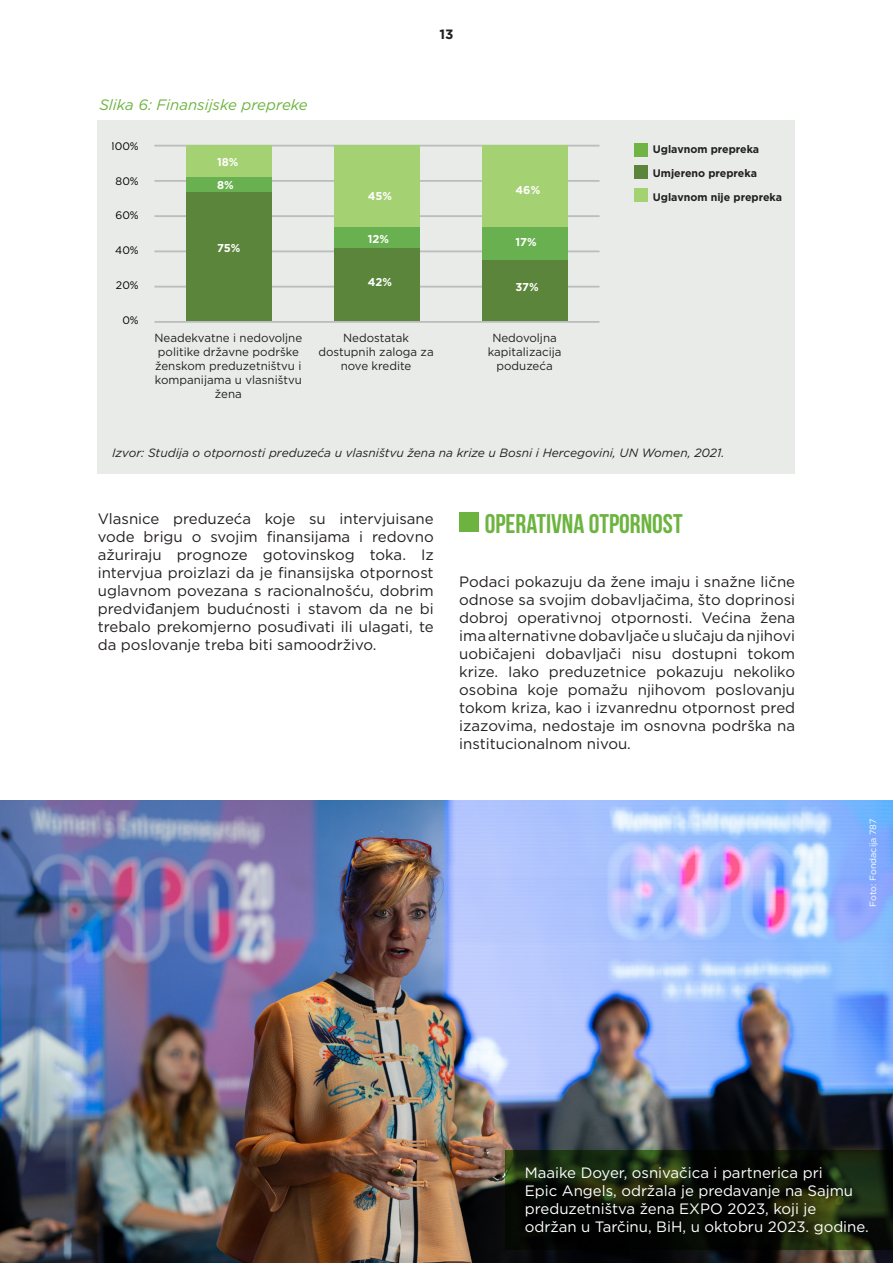
<style>
.page{position:relative;width:893px;height:1263px;background:#fff}
.page>*{position:absolute;margin:0;border:0;box-sizing:border-box;transform-origin:0 0}
.t1{font:700 27px "Bebas Neue";color:#6cb43f}
.t2{font:15px/18px "Gotham";color:#231f20;text-align:justify}
.t3{font:15px/18px "Gotham";color:#fff}
.t4{font:italic 15px "Gotham";color:#6cb43f}
.t5{font:700 13.5px "Gotham";color:#231f20}
.t6{font:italic 12px "Gotham";color:#231f20}
.t7{font:11.85px/14.1px "Gotham";color:#231f20;text-align:center}
.t8{font:700 11.4px "Gotham";color:#fff}
.t9{font:700 10.95px/24px "Gotham";color:#231f20}
.t10{font:10.95px "Gotham";color:#000001}
.t11{font:9px "Gotham";color:#fff}
</style>
<div class="page">
<div style="left:98px;top:121px;width:697px;height:353px;background:#e8ebe8"></div>
<hr style="left:154px;top:286px;width:445px;height:2px;background:#bbbdbe">
<hr style="left:154px;top:250px;width:445px;height:2px;background:#bbbdbe">
<hr style="left:154px;top:215px;width:445px;height:2px;background:#bbbdbe">
<hr style="left:154px;top:180px;width:445px;height:2px;background:#bbbdbe">
<hr style="left:154px;top:145px;width:445px;height:2px;background:#bbbdbe">
<div style="left:187px;top:192px;width:85px;height:130px;background:#5a853a"></div>
<div style="left:187px;top:177px;width:85px;height:15px;background:#69b150"></div>
<div style="left:187px;top:146px;width:85px;height:31px;background:#a4d172"></div>
<div style="left:334px;top:248px;width:86px;height:74px;background:#5a853a"></div>
<div style="left:334px;top:227px;width:86px;height:21px;background:#69b150"></div>
<div style="left:334px;top:146px;width:86px;height:81px;background:#a4d172"></div>
<div style="left:482px;top:259px;width:85px;height:63px;background:#5a853a"></div>
<div style="left:482px;top:227px;width:85px;height:32px;background:#69b150"></div>
<div style="left:482px;top:146px;width:85px;height:81px;background:#a4d172"></div>
<hr style="left:154px;top:321px;width:445px;height:2px;background:#bbbdbe">
<div style="left:634px;top:143px;width:14px;height:14px;background:#6fb444"></div>
<div style="left:634px;top:165px;width:14px;height:14px;background:#5a853a"></div>
<div style="left:634px;top:188px;width:14px;height:14px;background:#a4d172"></div>
<div style="left:459px;top:512px;width:19px;height:20px;background:#6cb43f"></div>
<img style="left:0;top:800px;width:893px;height:463px">
<svg style="left:505px;top:1150px;width:388px;height:99px;background:#0e1507"></svg>
<p class="t4" style="left:99px;top:95px;width:210px">Slika 6: Finansijske prepreke</p>
<p class="t10" style="left:111px;top:139px;width:29px">100%</p>
<p class="t10" style="left:116px;top:174px;width:25px">80%</p>
<p class="t10" style="left:115px;top:208px;width:25px">60%</p>
<p class="t10" style="left:115px;top:243px;width:25px">40%</p>
<p class="t10" style="left:116px;top:278px;width:24px">20%</p>
<p class="t10" style="left:122px;top:313px;width:18px">0%</p>
<p class="t8" style="left:217px;top:154px;width:23px">18%</p>
<p class="t8" style="left:217px;top:178px;width:18px">8%</p>
<p class="t8" style="left:217px;top:241px;width:25px">75%</p>
<p class="t5" style="left:439px;top:26px;width:16px">13</p>
<p class="t8" style="left:368px;top:188px;width:26px">45%</p>
<p class="t8" style="left:368px;top:232px;width:23px">12%</p>
<p class="t8" style="left:368px;top:275px;width:26px">42%</p>
<p class="t8" style="left:516px;top:182px;width:26px">46%</p>
<p class="t8" style="left:516px;top:235px;width:23px">17%</p>
<p class="t8" style="left:516px;top:280px;width:25px">37%</p>
<p class="t7" style="left:155px;top:330px;width:149px">Neadekvatne i nedovoljne politike državne podrške ženskom preduzetništvu i kompanijama u vlasništvu žena</p>
<p class="t7" style="left:318px;top:330px;width:117px">Nedostatak dostupnih zaloga za nove kredite</p>
<p class="t7" style="left:488px;top:330px;width:75px">Nedovoljna kapitalizacija poduzeća</p>
<p class="t9" style="left:653px;top:137px;width:131px">Uglavnom prepreka<br>Umjereno prepreka<br>Uglavnom nije prepreka</p>
<p class="t6" style="left:112px;top:445px;width:614px">Izvor: Studija o otpornosti preduzeća u vlasništvu žena na krize u Bosni i Hercegovini, UN Women, 2021.</p>
<p class="t2" style="left:98px;top:510px;width:337px">Vlasnice preduzeća koje su intervjuisane vode brigu o svojim finansijama i redovno ažuriraju prognoze gotovinskog toka. Iz intervjua proizlazi da je finansijska otpornost uglavnom povezana s racionalnošću, dobrim predviđanjem budućnosti i stavom da ne bi trebalo prekomjerno posuđivati ili ulagati, te da poslovanje treba biti samoodrživo.</p>
<p class="t1" style="left:485px;top:508px;width:199px">OPERATIVNA OTPORNOST</p>
<p class="t2" style="left:459px;top:572px;width:337px">Podaci pokazuju da žene imaju i snažne lične odnose sa svojim dobavljačima, što doprinosi dobroj operativnoj otpornosti. Većina žena ima alternativne dobavljače u slučaju da njihovi uobičajeni dobavljači nisu dostupni tokom krize. Iako preduzetnice pokazuju nekoliko osobina koje pomažu njihovom poslovanju tokom kriza, kao i izvanrednu otpornost pred izazovima, nedostaje im osnovna podrška na institucionalnom nivou.</p>
<p class="t11" style="left:867px;top:907px;width:90px;rotate:-90deg">Foto: Fondacija 787</p>
<p class="t3" style="left:525px;top:1163px;width:346px">Maaike Doyer, osnivačica i partnerica pri<br>Epic Angels, održala je predavanje na Sajmu preduzetništva žena EXPO 2023, koji je održan u Tarčinu, BiH, u oktobru 2023. godine.</p>
</div>
